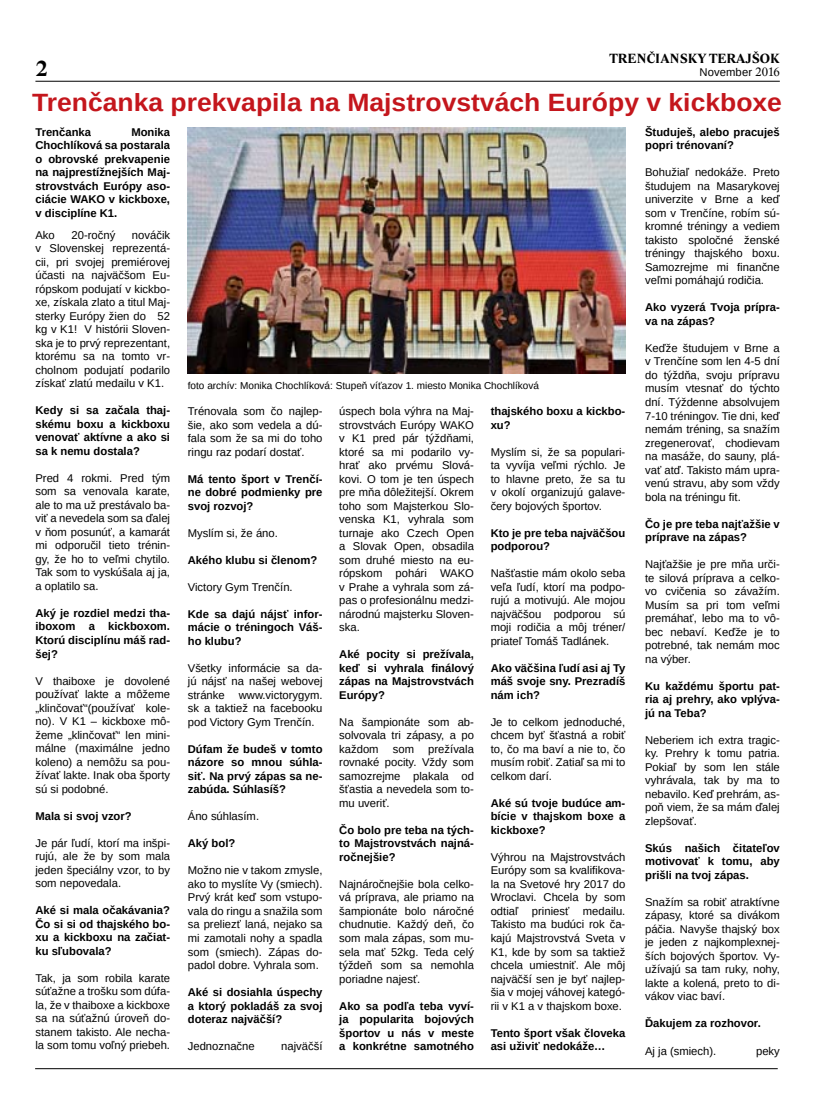
<style>
.page{position:relative;width:833px;height:1117px;background:#fff}
.page>*{position:absolute;margin:0;border:0;box-sizing:border-box;transform-origin:0 0}
.t1{font:700 25px "Arimo";color:#c4161c;scale:1.06 1}
.t2{font:700 22.5px "Lido STF";color:#000}
.t3{font:700 13.75px "Lido STF";color:#000}
.t4{font:11.25px/13.5px "Arimo";color:#000;text-align:justify}
.t5{font:700 11.25px/13.5px "Arimo";color:#000;text-align:justify}
.t6{font:10px "Arimo";color:#000}
.s1{font-family:"Lido STF";font-size:12.5px}
</style>
<div class="page">
<hr style="left:35px;top:81px;width:745px;height:1px;background:#000">
<hr style="left:35px;top:1068px;width:742px;height:1px;background:#000">
<img style="left:188px;top:128px;width:437px;height:245px">
<p class="t3" style="left:609px;top:50px;width:172px">TRENČIANSKY TERAJŠOK</p>
<p class="t4" style="left:699px;top:65px;width:82px">November <span class="s1">2016</span></p>
<h1 class="t1" style="left:32px;top:85px;width:709px">Trenčanka prekvapila na Majstrovstvách Európy v kickboxe</h1>
<h2 class="t2" style="left:36px;top:55px;width:13px">2</h2>
<p class="t5" style="left:35px;top:125px;width:57px">Trenčanka</p>
<p class="t5" style="left:35px;top:125px;width:136px;text-indent:96px">Monika Chochlíková sa postarala o obrovské prekvapenie na najprestížnejších Maj&shy;strovstvách Európy aso&shy;ciácie WAKO v kickboxe, v disciplíne K1.</p>
<p class="t4" style="left:35px;top:228px;width:136px;text-indent:97px">nováčik v Slovenskej reprezentá&shy;cii, pri svojej premiérovej účasti na najväčšom Eu&shy;rópskom podujatí v kickbo&shy;xe, získala zlato a titul Maj&shy;sterky Európy žien do 52 kg v K1! V histórii Sloven&shy;ska je to prvý reprezentant, ktorému sa na tomto vr&shy;cholnom podujatí podarilo získať zlatú medailu v K1.</p>
<p class="t5" style="left:35px;top:404px;width:136px">Kedy si sa začala thaj&shy;skému boxu a kickboxu venovať aktívne a ako si sa k nemu dostala?</p>
<p class="t4" style="left:35px;top:471px;width:136px">Pred 4 rokmi. Pred tým som sa venovala karate, ale to ma už prestávalo ba&shy;viť a nevedela som sa ďalej v ňom posunúť, a kamarát mi odporučil tieto trénin&shy;gy, že ho to veľmi chytilo.<br>Tak som to vyskúšala aj ja, a oplatilo sa.</p>
<p class="t5" style="left:35px;top:606px;width:136px">Aký je rozdiel medzi tha&shy;iboxom a kickboxom.<br>Ktorú disciplínu máš rad&shy;šej?</p>
<p class="t4" style="left:35px;top:673px;width:136px">V thaiboxe je dovolené používať lakte a môžeme „klinčovať“(používať kole&shy;no). V K1 – kickboxe mô&shy;žeme „klinčovať“ len mini&shy;málne (maximálne jedno koleno) a nemôžu sa pou&shy;žívať lakte. Inak oba športy sú si podobné.</p>
<p class="t5" style="left:35px;top:809px;width:98px">Mala si svoj vzor?</p>
<p class="t4" style="left:35px;top:835px;width:136px">Je pár ľudí, ktorí ma inšpi&shy;rujú, ale že by som mala jeden špeciálny vzor, to by som nepovedala.</p>
<p class="t5" style="left:35px;top:903px;width:136px">Aké si mala očakávania?<br>Čo si si od thajského bo&shy;xu a kickboxu na začiat&shy;ku sľubovala?</p>
<p class="t4" style="left:35px;top:970px;width:136px">Tak, ja som robila karate súťažne a trošku som dúfa&shy;la, že v thaiboxe a kickboxe sa na súťažnú úroveň do&shy;stanem takisto. Ale necha&shy;la som tomu voľný priebeh.</p>
<p class="t4" style="left:35px;top:228px;width:21px">Ako</p>
<p class="t4" style="left:71px;top:228px;width:45px">20-ročný</p>
<p class="t6" style="left:188px;top:379px;width:353px">foto archív: Monika Chochlíková: Stupeň víťazov 1. miesto Monika Chochlíková</p>
<p class="t4" style="left:339px;top:404px;width:136px">úspech bola výhra na Maj&shy;strovstvách Európy WAKO v K1 pred pár týždňami, ktoré sa mi podarilo vy&shy;hrať ako prvému Slová&shy;kovi. O tom je ten úspech pre mňa dôležitejší. Okrem toho som Majsterkou Slo&shy;venska K1, vyhrala som turnaje ako Czech Open a Slovak Open, obsadila som druhé miesto na eu&shy;rópskom pohári WAKO v Prahe a vyhrala som zá&shy;pas o profesionálnu medzi&shy;národnú majsterku Sloven&shy;ska.</p>
<p class="t5" style="left:339px;top:647px;width:136px">Aké pocity si prežívala, keď si vyhrala finálový zápas na Majstrovstvách Európy?</p>
<p class="t4" style="left:339px;top:715px;width:136px">Na šampionáte som ab&shy;solvovala tri zápasy, a po každom</p>
<p class="t4" style="left:188px;top:404px;width:136px">Trénovala som čo najlep&shy;šie, ako som vedela a dú&shy;fala som že sa mi do toho ringu raz podarí dostať.</p>
<p class="t5" style="left:188px;top:472px;width:136px">Má tento šport v Trenčí&shy;ne dobré podmienky pre svoj rozvoj?</p>
<p class="t4" style="left:188px;top:526px;width:92px">Myslím si, že áno.</p>
<p class="t5" style="left:188px;top:553px;width:131px">Akého klubu si členom?</p>
<p class="t4" style="left:188px;top:580px;width:106px">Victory Gym Trenčín.</p>
<p class="t5" style="left:188px;top:607px;width:136px">Kde sa dajú nájsť infor&shy;mácie o tréningoch Váš&shy;ho klubu?</p>
<p class="t4" style="left:188px;top:661px;width:136px">Všetky informácie sa da&shy;jú nájsť na našej webovej stránke www.victorygym. sk a taktiež na facebooku pod Victory Gym Trenčín.</p>
<p class="t5" style="left:188px;top:742px;width:136px">Dúfam že budeš v tomto názore so mnou súhla&shy;siť. Na prvý zápas sa ne&shy;zabúda. Súhlasíš?</p>
<p class="t4" style="left:188px;top:809px;width:73px">Áno súhlasím.</p>
<p class="t5" style="left:188px;top:836px;width:49px">Aký bol?</p>
<p class="t4" style="left:188px;top:863px;width:136px">Možno nie v takom zmysle, ako to myslíte Vy (smiech).<br>Prvý krát keď som vstupo&shy;vala do ringu a snažila som sa preliezť laná, nejako sa mi zamotali nohy a spadla som (smiech). Zápas do&shy;padol dobre. Vyhrala som.</p>
<p class="t5" style="left:188px;top:985px;width:136px">Aké si dosiahla úspechy a ktorý pokladáš za svoj doteraz najväčší?</p>
<p class="t4" style="left:188px;top:1039px;width:68px">Jednoznačne</p>
<p class="t4" style="left:281px;top:1039px;width:43px">najväčší</p>
<p class="t5" style="left:491px;top:404px;width:136px">thajského boxu a kickbo&shy;xu?</p>
<p class="t4" style="left:491px;top:445px;width:136px">Myslím si, že sa populari&shy;ta vyvíja veľmi rýchlo. Je to hlavne preto, že sa tu v okolí organizujú galave&shy;čery bojových športov.</p>
<p class="t5" style="left:491px;top:526px;width:136px">Kto je pre teba najväčšou podporou?</p>
<p class="t4" style="left:491px;top:566px;width:136px">Našťastie mám okolo seba veľa ľudí, ktorí ma podpo&shy;rujú a motivujú. Ale mojou najväčšou podporou sú moji rodičia a môj tréner/ priateľ Tomáš Tadlánek.</p>
<p class="t5" style="left:491px;top:661px;width:136px">Ako väčšina ľudí asi aj Ty máš svoje sny. Prezradíš nám ich?</p>
<p class="t4" style="left:491px;top:715px;width:136px">Je to celkom jednoduché, chcem byť šťastná a robiť to, čo ma baví a nie to, čo musím robiť. Zatiaľ sa mi to celkom darí.</p>
<p class="t5" style="left:491px;top:796px;width:136px">Aké sú tvoje budúce am&shy;bície v thajskom boxe a kickboxe?</p>
<p class="t4" style="left:491px;top:850px;width:136px">Výhrou na Majstrovstvách Európy som sa kvalifikova&shy;la na Svetové hry 2017 do Wroclavi. Chcela by som odtiaľ priniesť medailu.<br>Takisto ma budúci rok ča&shy;kajú Majstrovstvá Sveta v K1, kde by som sa taktiež chcela umiestniť. Ale môj najväčší sen je byť najlep&shy;šia v mojej váhovej kategó&shy;rii v K1 a v thajskom boxe.</p>
<p class="t5" style="left:491px;top:1025px;width:136px">Tento šport však človeka asi uživiť nedokáže…</p>
<p class="t4" style="left:339px;top:742px;width:136px;text-indent:89px">prežívala rovnaké pocity. Vždy som samozrejme plakala od šťastia a nevedela som to&shy;mu uveriť.</p>
<p class="t5" style="left:339px;top:823px;width:136px">Čo bolo pre teba na tých&shy;to Majstrovstvách najná&shy;ročnejšie?</p>
<p class="t4" style="left:339px;top:877px;width:136px">Najnáročnejšie bola celko&shy;vá príprava, ale priamo na šampionáte bolo náročné chudnutie. Každý deň, čo som mala zápas, som mu&shy;sela mať 52kg. Teda celý týždeň som sa nemohla poriadne najesť.</p>
<p class="t5" style="left:339px;top:998px;width:136px">Ako sa podľa teba vyví&shy;ja popularita bojových športov u nás v meste a konkrétne samotného</p>
<p class="t4" style="left:393px;top:742px;width:23px">som</p>
<p class="t5" style="left:645px;top:125px;width:136px">Študuješ, alebo pracuješ popri trénovaní?</p>
<p class="t4" style="left:645px;top:166px;width:136px">Bohužiaľ nedokáže. Preto študujem na Masarykovej univerzite v Brne a keď som v Trenčíne, robím sú&shy;kromné tréningy a vediem takisto spoločné ženské tréningy thajského boxu.<br>Samozrejme mi finančne veľmi pomáhajú rodičia.</p>
<p class="t5" style="left:645px;top:301px;width:136px">Ako vyzerá Tvoja prípra&shy;va na zápas?</p>
<p class="t4" style="left:645px;top:341px;width:136px">Keďže študujem v Brne a v Trenčíne som len 4-5 dní do týždňa, svoju prípravu musím vtesnať do týchto dní. Týždenne absolvujem 7-10 tréningov. Tie dni, keď nemám tréning, sa snažím zregenerovať, chodievam na masáže, do sauny, plá&shy;vať atď. Takisto mám upra&shy;venú stravu, aby som vždy bola na tréningu fit.</p>
<p class="t5" style="left:645px;top:517px;width:136px">Čo je pre teba najťažšie v príprave na zápas?</p>
<p class="t4" style="left:645px;top:557px;width:136px">Najťažšie je pre mňa urči&shy;te silová príprava a celko&shy;vo cvičenia so závažím.<br>Musím sa pri tom veľmi premáhať, lebo ma to vô&shy;bec nebaví. Keďže je to potrebné, tak nemám moc na výber.</p>
<p class="t5" style="left:645px;top:679px;width:136px">Ku každému športu pat&shy;ria aj prehry, ako vplýva&shy;jú na Teba?</p>
<p class="t4" style="left:645px;top:733px;width:136px">Neberiem ich extra tragic&shy;ky. Prehry k tomu patria.<br>Pokiaľ by som len stále vyhrávala, tak by ma to nebavilo. Keď prehrám, as&shy;poň viem, že sa mám ďalej zlepšovať.</p>
<p class="t5" style="left:645px;top:841px;width:136px">Skús našich čitateľov motivovať k tomu, aby prišli na tvoj zápas.</p>
<p class="t4" style="left:645px;top:895px;width:136px">Snažím sa robiť atraktívne zápasy, ktoré sa divákom páčia. Navyše thajský box je jeden z najkomplexnej&shy;ších bojových športov. Vy&shy;užívajú sa tam ruky, nohy, lakte a kolená, preto to di&shy;vákov viac baví.</p>
<p class="t5" style="left:645px;top:1016px;width:117px">Ďakujem za rozhovor.</p>
<p class="t4" style="left:645px;top:1043px;width:73px">Aj ja (smiech).</p>
<p class="t4" style="left:756px;top:1043px;width:25px">peky</p>
</div>
